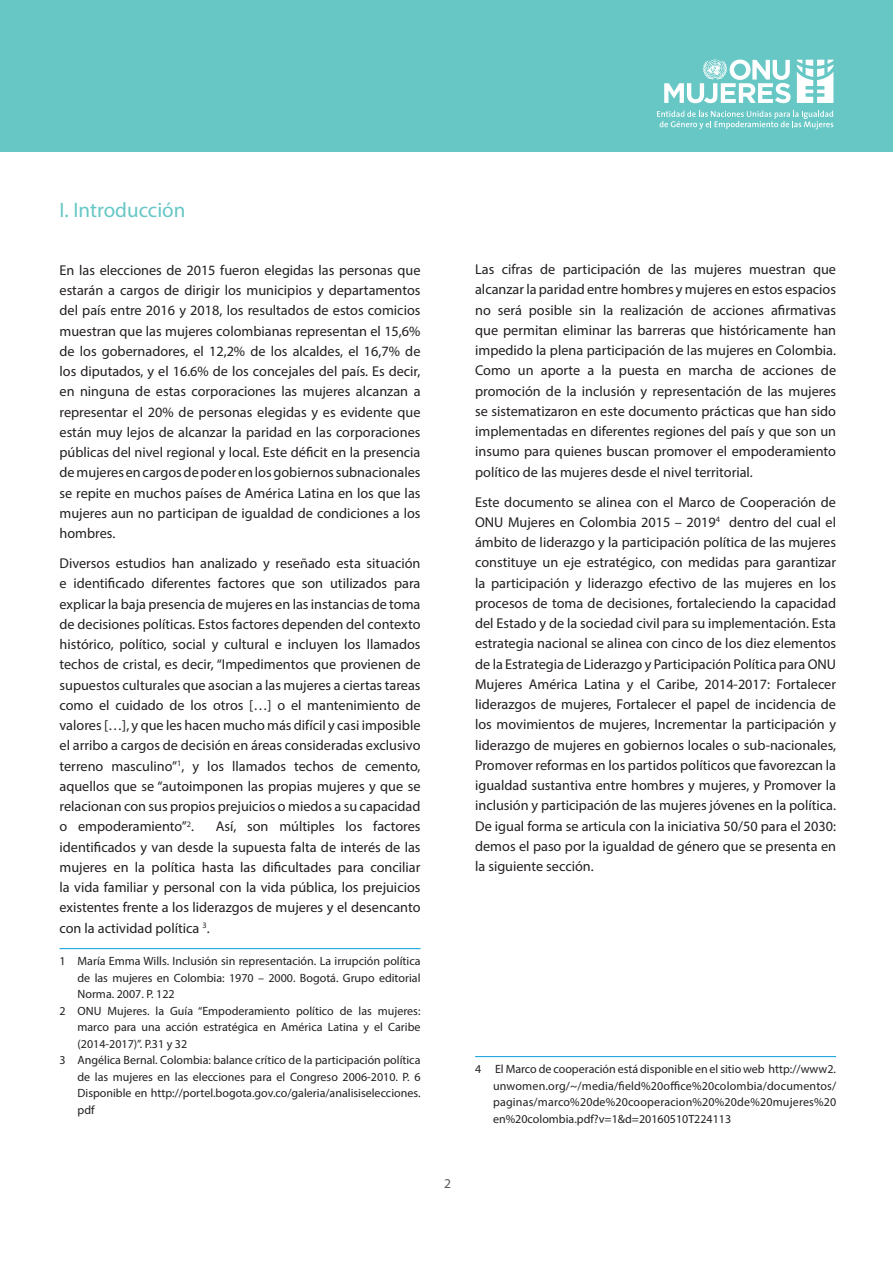
<style>
.page{position:relative;width:893px;height:1263px;background:#fff}
.page>*{position:absolute;margin:0;border:0;box-sizing:border-box;transform-origin:0 0}
.Subhead_Level_1__Cha{font:21px "Myriad Pro";color:#66c7c5}
.BODY_TEXT__ITALIC_OR{font:14.25px/20.2px "Myriad Pro";color:#231f20;text-align:justify}
.Technical_Publicatio{font:13.5px "Myriad Pro";color:#5e5954}
.Footnotes{font:12px/16.5px "Myriad Pro";color:#231f20;text-align:justify}
</style>
<div class="page">
<hr style="left:60px;top:948px;width:360px;height:1px;background:#069ddc">
<hr style="left:475px;top:1056px;width:361px;height:1px;background:#069ddc">
<div style="left:0;top:0;width:893px;height:152px;background:#66c7c5"></div>
<svg style="left:657px;top:111px;width:176px;height:18px"></svg>
<svg style="left:664px;top:59px;width:127px;height:44px"></svg>
<svg style="left:797px;top:60px;width:36px;height:43px"></svg>
<p class="Subhead_Level_1__Cha" style="left:60px;top:197px;width:127px">I. Introducción</p>
<p class="BODY_TEXT__ITALIC_OR" style="left:60px;top:260px;width:362px">En las elecciones de 2015 fueron elegidas las personas que estarán a cargos de dirigir los municipios y departamentos del país entre 2016 y 2018, los resultados de estos comicios muestran que las mujeres colombianas representan el 15,6% de los gobernadores, el 12,2% de los alcaldes, el 16,7% de los diputados, y el 16.6% de los concejales del país. Es decir, en ninguna de estas corporaciones las mujeres alcanzan a representar el 20% de personas elegidas y es evidente que están muy lejos de alcanzar la paridad en las corporaciones públicas del nivel regional y local. Este déficit en la presencia de mujeres en cargos de poder en los gobiernos subnacionales se repite en muchos países de América Latina en los que las mujeres aun no participan de igualdad de condiciones a los hombres.</p>
<p class="BODY_TEXT__ITALIC_OR" style="left:60px;top:553px;width:363px">Diversos estudios han analizado y reseñado esta situación e identificado diferentes factores que son utilizados para explicar la baja presencia de mujeres en las instancias de toma de decisiones políticas. Estos factores dependen del contexto histórico, político, social y cultural e incluyen los llamados techos de cristal, es decir, “Impedimentos que provienen de supuestos culturales que asocian a las mujeres a ciertas tareas como el cuidado de los otros […] o el mantenimiento de valores […], y que les hacen mucho más difícil y casi imposible el arribo a cargos de decisión en áreas consideradas exclusivo terreno masculino”<sup>1</sup>, y los llamados techos de cemento, aquellos que se “autoimponen las propias mujeres y que se relacionan con sus propios prejuicios o miedos a su capacidad o empoderamiento”<sup>2</sup>.</p>
<p class="BODY_TEXT__ITALIC_OR" style="left:60px;top:816px;width:362px;text-indent:156px">Así, son múltiples los factores identificados y van desde la supuesta falta de interés de las mujeres en la política hasta las dificultades para conciliar la vida familiar y personal con la vida pública, los prejuicios existentes frente a los liderazgos de mujeres y el desencanto con la actividad política <sup>3</sup>.</p>
<p class="Footnotes" style="left:78px;top:953px;width:344px;text-indent:-18px">1 María Emma Wills. Inclusión sin representación. La irrupción política de las mujeres en Colombia: 1970 – 2000. Bogotá. Grupo editorial Norma. 2007. P. 122</p>
<p class="Footnotes" style="left:78px;top:1002px;width:344px;text-indent:-18px">2 ONU Mujeres. la Guía “Empoderamiento político de las mujeres: marco para una acción estratégica en América Latina y el Caribe (2014-2017)”. P.31 y 32</p>
<p class="Footnotes" style="left:78px;top:1052px;width:344px;text-indent:-18px">3 Angélica Bernal. Colombia: balance crítico de la participación política de las mujeres en las elecciones para el Congreso 2006-2010. P. 6<br>Disponible en http://portel.bogota.gov.co/galeria/analisiselecciones. pdf</p>
<p class="Technical_Publicatio" style="left:444px;top:1175px;width:8px">2</p>
<p class="BODY_TEXT__ITALIC_OR" style="left:475px;top:259px;width:362px">Las cifras de participación de las mujeres muestran que alcanzar la paridad entre hombres y mujeres en estos espacios no será posible sin la realización de acciones afirmativas que permitan eliminar las barreras que históricamente han impedido la plena participación de las mujeres en Colombia.<br>Como un aporte a la puesta en marcha de acciones de promoción de la inclusión y representación de las mujeres se sistematizaron en este documento prácticas que han sido implementadas en diferentes regiones del país y que son un insumo para quienes buscan promover el empoderamiento político de las mujeres desde el nivel territorial.</p>
<p class="BODY_TEXT__ITALIC_OR" style="left:475px;top:491px;width:363px">Este documento se alinea con el Marco de Cooperación de ONU Mujeres en Colombia 2015 – 2019<sup>4</sup> dentro del cual el ámbito de liderazgo y la participación política de las mujeres constituye un eje estratégico, con medidas para garantizar la participación y liderazgo efectivo de las mujeres en los procesos de toma de decisiones, fortaleciendo la capacidad del Estado y de la sociedad civil para su implementación. Esta estrategia nacional se alinea con cinco de los diez elementos de la Estrategia de Liderazgo y Participación Política para ONU Mujeres América Latina y el Caribe, 2014-2017: Fortalecer liderazgos de mujeres, Fortalecer el papel de incidencia de los movimientos de mujeres, Incrementar la participación y liderazgo de mujeres en gobiernos locales o sub-nacionales, Promover reformas en los partidos políticos que favorezcan la igualdad sustantiva entre hombres y mujeres, y Promover la inclusión y participación de las mujeres jóvenes en la política.<br>De igual forma se articula con la iniciativa 50/50 para el 2030: demos el paso por la igualdad de género que se presenta en la siguiente sección.</p>
<p class="Footnotes" style="left:493px;top:1061px;width:345px;text-indent:-18px">4 El Marco de cooperación está disponible en el sitio web http://www2. unwomen.org/~/media/field%20office%20colombia/documentos/ paginas/marco%20de%20cooperacion%20%20de%20mujeres%20 en%20colombia.pdf?v=1&amp;d=20160510T224113</p>
</div>
